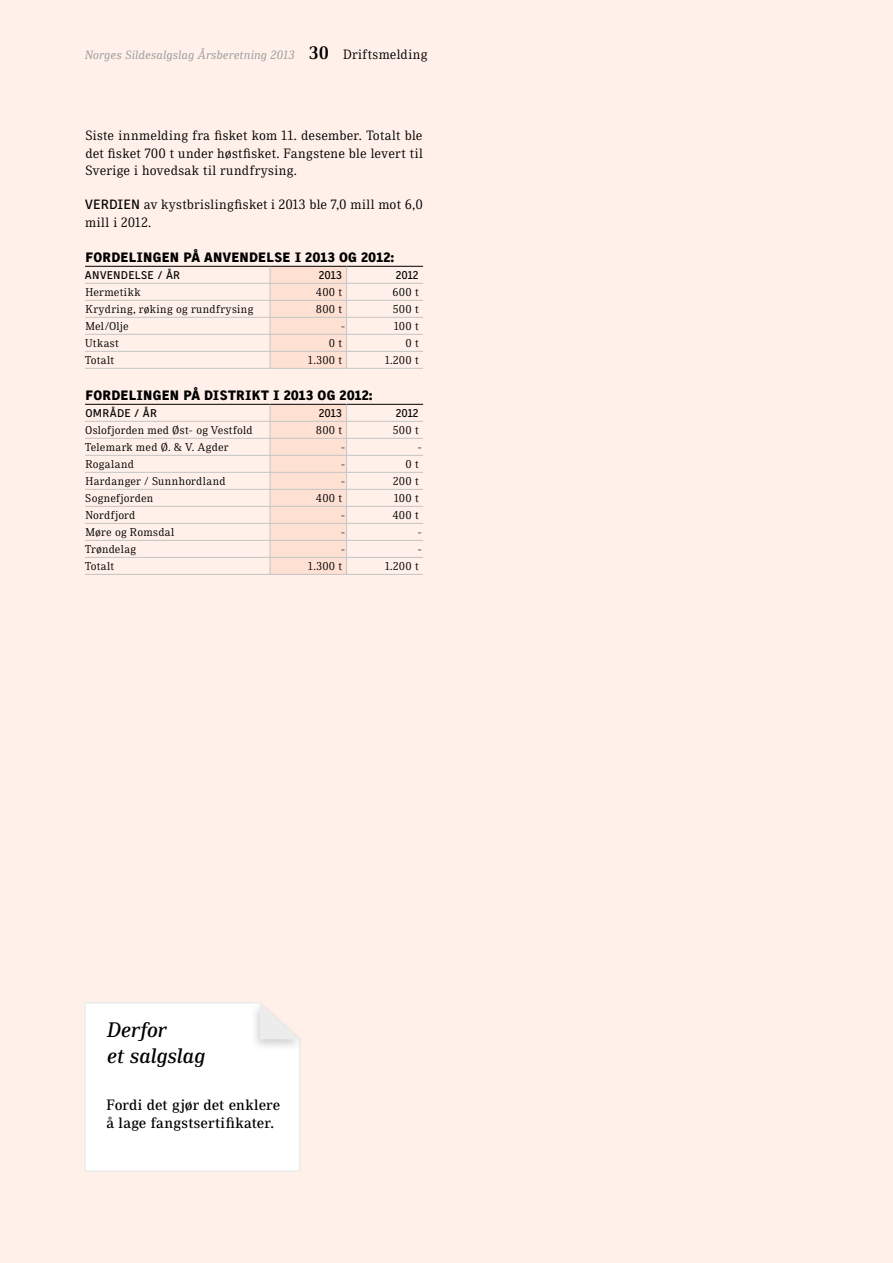
<style>
.page{position:relative;width:893px;height:1263px;background:#fff0e9}
.page>*{position:absolute;margin:0;border:0;box-sizing:border-box;transform-origin:0 0}
.t1{font:21px/25.2px "Skopex Serif Med Ita";color:#000}
.t2{font:500 15px/18px "Skopex Serif";letter-spacing:.01em;color:#000}
.t3{font:900 13.65px "Skopex Gothic";letter-spacing:.015em;color:#000}
.t4{font:13.5px/17.2px "Skopex Serif";letter-spacing:.025em;color:#000;text-align:justify}
.t5{font:italic 12px "Skopex Serif";letter-spacing:.025em;color:#989999}
.t6{font:11.4px "Skopex Serif";letter-spacing:.02em;color:#000}
.t7{font:11.4px "Skopex Serif";letter-spacing:.04em;color:#000}
.t8{font:500 11.4px "Skopex Gothic";letter-spacing:-.01em;color:#000}
.t9{font:500 11.25px "Skopex Gothic";letter-spacing:.025em;color:#000}
.s1{font-weight:700;font-style:normal;font-size:18px;color:#000}
.s2{font-style:normal;font-size:13.5px;color:#000}
.s3{font-family:"Skopex Gothic";font-weight:500}
</style>
<div class="page">
<hr style="left:347px;top:283px;width:76px;height:1px;background:#c4c5c5">
<hr style="left:347px;top:300px;width:76px;height:1px;background:#c4c5c5">
<hr style="left:347px;top:317px;width:76px;height:1px;background:#c4c5c5">
<hr style="left:347px;top:334px;width:76px;height:1px;background:#c4c5c5">
<hr style="left:347px;top:351px;width:76px;height:1px;background:#c4c5c5">
<hr style="left:270px;top:368px;width:77px;height:1px;background:#c4c5c5">
<hr style="left:347px;top:368px;width:76px;height:1px;background:#c4c5c5">
<hr style="left:85px;top:266px;width:185px;height:1px;background:#000">
<hr style="left:85px;top:283px;width:185px;height:1px;background:#c4c5c5">
<hr style="left:85px;top:300px;width:185px;height:1px;background:#c4c5c5">
<hr style="left:85px;top:317px;width:185px;height:1px;background:#c4c5c5">
<hr style="left:85px;top:334px;width:185px;height:1px;background:#c4c5c5">
<hr style="left:85px;top:351px;width:185px;height:1px;background:#c4c5c5">
<hr style="left:85px;top:368px;width:185px;height:1px;background:#c4c5c5">
<hr style="left:347px;top:266px;width:76px;height:1px;background:#000">
<svg style="left:270px;top:266px;width:77px;height:102px;background:#f8ddd0"></svg>
<hr style="left:347px;top:421px;width:76px;height:1px;background:#c4c5c5">
<hr style="left:347px;top:438px;width:76px;height:1px;background:#c4c5c5">
<hr style="left:347px;top:455px;width:76px;height:1px;background:#c4c5c5">
<hr style="left:347px;top:472px;width:76px;height:1px;background:#c4c5c5">
<hr style="left:347px;top:489px;width:76px;height:1px;background:#c4c5c5">
<hr style="left:347px;top:506px;width:76px;height:1px;background:#c4c5c5">
<hr style="left:347px;top:523px;width:76px;height:1px;background:#c4c5c5">
<hr style="left:347px;top:540px;width:76px;height:1px;background:#c4c5c5">
<hr style="left:347px;top:557px;width:76px;height:1px;background:#c4c5c5">
<hr style="left:270px;top:574px;width:77px;height:1px;background:#c4c5c5">
<hr style="left:347px;top:574px;width:76px;height:1px;background:#c4c5c5">
<hr style="left:85px;top:404px;width:185px;height:1px;background:#000">
<hr style="left:85px;top:421px;width:185px;height:1px;background:#c4c5c5">
<hr style="left:85px;top:438px;width:185px;height:1px;background:#c4c5c5">
<hr style="left:85px;top:455px;width:185px;height:1px;background:#c4c5c5">
<hr style="left:85px;top:472px;width:185px;height:1px;background:#c4c5c5">
<hr style="left:85px;top:489px;width:185px;height:1px;background:#c4c5c5">
<hr style="left:85px;top:506px;width:185px;height:1px;background:#c4c5c5">
<hr style="left:85px;top:523px;width:185px;height:1px;background:#c4c5c5">
<hr style="left:85px;top:540px;width:185px;height:1px;background:#c4c5c5">
<hr style="left:85px;top:557px;width:185px;height:1px;background:#c4c5c5">
<hr style="left:85px;top:574px;width:185px;height:1px;background:#c4c5c5">
<hr style="left:347px;top:404px;width:76px;height:1px;background:#000">
<svg style="left:270px;top:404px;width:77px;height:170px;background:#f9ddd0"></svg>
<svg style="left:84px;top:1002px;width:217px;height:170px;background:#fdfdfd"></svg>
<p class="t5" style="left:85px;top:48px;width:344px">Norges Sildesalgslag Årsberetning 2013 <span class="s1">30</span> <span class="s2">Driftsmelding</span></p>
<p class="t4" style="left:85px;top:127px;width:339px">Siste innmelding fra fisket kom 11. desember. Totalt ble det fisket 700 t under høstfisket. Fangstene ble levert til Sverige i hovedsak til rundfrysing.</p>
<p class="t4" style="left:85px;top:196px;width:339px"><span class="s3">VERDIEN</span> av kystbrislingfisket i 2013 ble 7,0 mill mot 6,0 mill i 2012.</p>
<p class="t3" style="left:86px;top:249px;width:310px">FORDELINGEN PÅ ANVENDELSE I 2013 OG 2012:</p>
<p class="t9" style="left:85px;top:268px;width:97px">ANVENDELSE / ÅR</p>
<p class="t8" style="left:319px;top:268px;width:24px">2013</p>
<p class="t8" style="left:396px;top:268px;width:24px">2012</p>
<p class="t6" style="left:85px;top:285px;width:57px">Hermetikk</p>
<p class="t6" style="left:316px;top:285px;width:28px">400 t</p>
<p class="t6" style="left:393px;top:285px;width:28px">600 t</p>
<p class="t7" style="left:85px;top:303px;width:170px">Krydring, røking og rundfrysing</p>
<p class="t6" style="left:316px;top:303px;width:28px">800 t</p>
<p class="t6" style="left:393px;top:303px;width:27px">500 t</p>
<p class="t6" style="left:85px;top:320px;width:45px">Mel/Olje</p>
<p class="t6" style="left:341px;top:320px;width:6px">-</p>
<p class="t6" style="left:394px;top:320px;width:26px">100 t</p>
<p class="t6" style="left:85px;top:337px;width:35px">Utkast</p>
<p class="t6" style="left:329px;top:337px;width:15px">0 t</p>
<p class="t6" style="left:405px;top:337px;width:15px">0 t</p>
<p class="t6" style="left:85px;top:354px;width:31px">Totalt</p>
<p class="t6" style="left:308px;top:354px;width:35px">1.300 t</p>
<p class="t6" style="left:385px;top:354px;width:35px">1.200 t</p>
<p class="t3" style="left:86px;top:387px;width:289px">FORDELINGEN PÅ DISTRIKT I 2013 OG 2012:</p>
<p class="t9" style="left:85px;top:406px;width:73px">OMRÅDE / ÅR</p>
<p class="t8" style="left:319px;top:406px;width:24px">2013</p>
<p class="t8" style="left:396px;top:406px;width:24px">2012</p>
<p class="t6" style="left:85px;top:423px;width:169px">Oslofjorden med Øst- og Vestfold</p>
<p class="t6" style="left:316px;top:423px;width:28px">800 t</p>
<p class="t6" style="left:393px;top:423px;width:27px">500 t</p>
<p class="t6" style="left:85px;top:441px;width:145px">Telemark med Ø. &amp; V. Agder</p>
<p class="t6" style="left:341px;top:441px;width:6px">-</p>
<p class="t6" style="left:417px;top:441px;width:6px">-</p>
<p class="t6" style="left:85px;top:458px;width:50px">Rogaland</p>
<p class="t6" style="left:341px;top:458px;width:6px">-</p>
<p class="t6" style="left:405px;top:458px;width:15px">0 t</p>
<p class="t6" style="left:85px;top:475px;width:142px">Hardanger / Sunnhordland</p>
<p class="t6" style="left:341px;top:475px;width:6px">-</p>
<p class="t6" style="left:393px;top:475px;width:27px">200 t</p>
<p class="t6" style="left:85px;top:492px;width:69px">Sognefjorden</p>
<p class="t6" style="left:316px;top:492px;width:28px">400 t</p>
<p class="t6" style="left:394px;top:492px;width:26px">100 t</p>
<p class="t6" style="left:85px;top:509px;width:52px">Nordfjord</p>
<p class="t6" style="left:341px;top:509px;width:6px">-</p>
<p class="t6" style="left:393px;top:509px;width:28px">400 t</p>
<p class="t6" style="left:85px;top:526px;width:91px">Møre og Romsdal</p>
<p class="t6" style="left:341px;top:526px;width:6px">-</p>
<p class="t6" style="left:417px;top:526px;width:6px">-</p>
<p class="t6" style="left:85px;top:543px;width:52px">Trøndelag</p>
<p class="t6" style="left:341px;top:543px;width:6px">-</p>
<p class="t6" style="left:417px;top:543px;width:6px">-</p>
<p class="t6" style="left:85px;top:560px;width:31px">Totalt</p>
<p class="t6" style="left:308px;top:560px;width:35px">1.300 t</p>
<p class="t6" style="left:385px;top:560px;width:35px">1.200 t</p>
<h1 class="t1" style="left:108px;top:1017px;width:100px">Derfor<br>et salgslag</h1>
<h2 class="t2" style="left:106px;top:1096px;width:175px">Fordi det gjør det enklere å lage fangstsertifikater.</h2>
</div>
